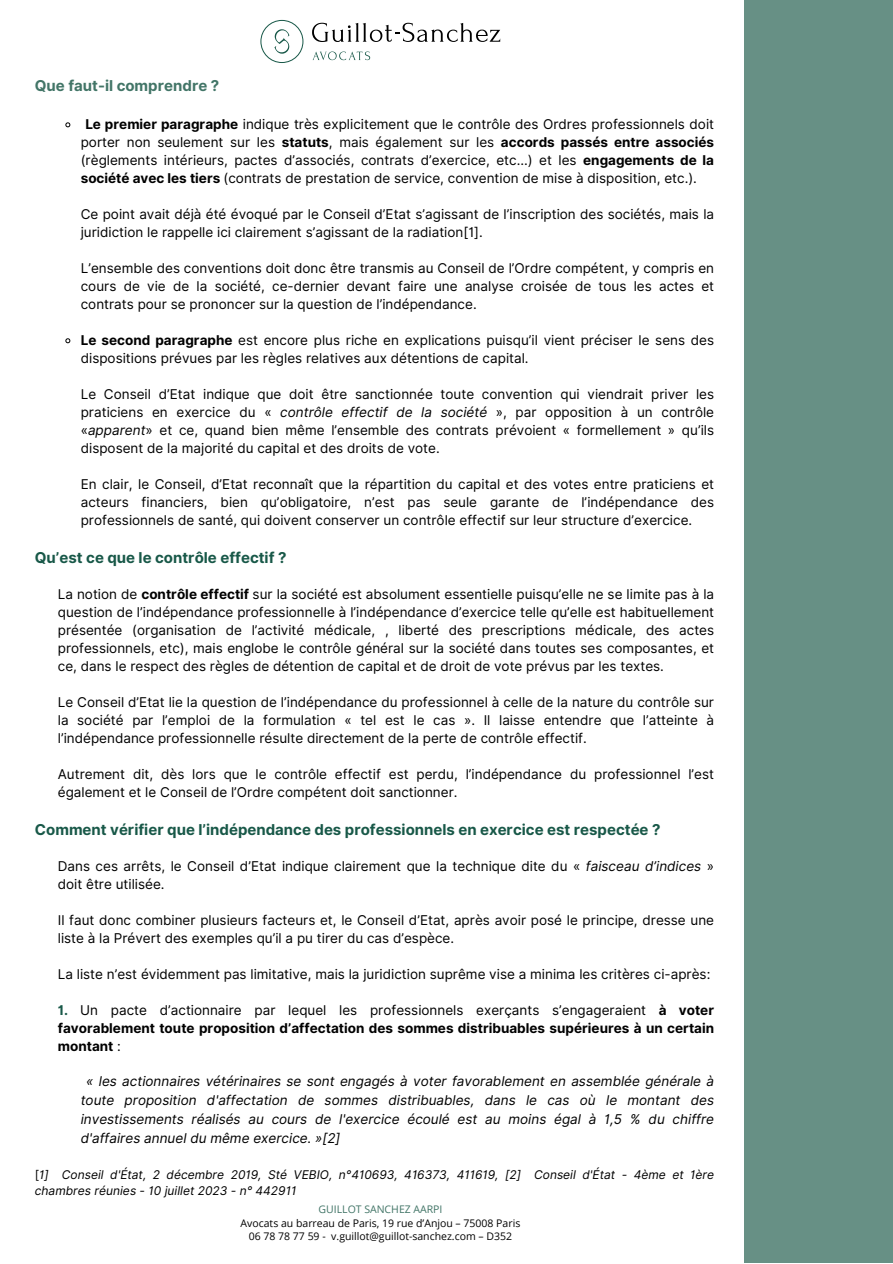
<style>
.page{position:relative;width:893px;height:1264px;background:#fff}
.page>*{position:absolute;margin:0;border:0;box-sizing:border-box;transform-origin:0 0}
.t1{font:700 15px "Inter";color:#185848}
.t2{font:700 15px "Inter";color:#427567}
.t3{font:13.5px/18px "Inter";color:#000;text-align:justify}
.t4{font:italic 13.5px/19px "Inter";color:#000;text-align:justify}
.t5{font:700 13.5px/18px "Inter";color:#000;text-align:justify}
.t6{font:italic 12px/16px "Inter";color:#000}
.t7{font:10.5px "Open Sans";color:#000}
.t8{font:10.5px "Open Sans";color:#427567}
.s1{font-weight:700}
.s2{font-style:italic}
.s3{color:#185848}
.s4{font-weight:400}
.s5{font-style:normal}
</style>
<div class="page">
<div style="left:743px;top:0;width:149px;height:1262px;background:#679085"></div>
<svg style="left:65px;top:122px;width:6px;height:6px"></svg>
<svg style="left:65px;top:338px;width:6px;height:6px"></svg>
<div style="left:260px;top:20px;width:43px;height:43px;border:1px solid #185848;border-radius:50%"></div>
<svg style="left:274px;top:29px;width:15px;height:25px"></svg>
<svg style="left:312px;top:51px;width:58px;height:9px"></svg>
<svg style="left:312px;top:23px;width:188px;height:19px"></svg>
<p class="t2" style="left:35px;top:76px;width:186px">Que faut-il comprendre ?</p>
<p class="t3" style="left:81px;top:115px;width:635px;text-indent:5px"><span class="s1">Le premier paragraphe</span> indique très explicitement que le contrôle des Ordres professionnels doit porter non seulement sur les <span class="s1">statuts</span>, mais également sur les <span class="s1">accords passés entre associés </span>(règlements intérieurs, pactes d’associés, contrats d’exercice, etc…) et les <span class="s1">engagements de la société avec les tiers</span> (contrats de prestation de service, convention de mise à disposition, etc.).</p>
<p class="t3" style="left:81px;top:205px;width:635px">Ce point avait déjà été évoqué par le Conseil d’Etat s’agissant de l’inscription des sociétés, mais la juridiction le rappelle ici clairement s’agissant de la radiation[1].</p>
<p class="t3" style="left:81px;top:259px;width:635px">L’ensemble des conventions doit donc être transmis au Conseil de l’Ordre compétent, y compris en cours de vie de la société, ce-dernier devant faire une analyse croisée de tous les actes et contrats pour se prononcer sur la question de l’indépendance.</p>
<p class="t3" style="left:81px;top:331px;width:634px"><span class="s1">Le second paragraphe</span> est encore plus riche en explications puisqu’il vient préciser le sens des dispositions prévues par les règles relatives aux détentions de capital.</p>
<p class="t3" style="left:81px;top:385px;width:635px">Le Conseil d’Etat indique que doit être sanctionnée toute convention qui viendrait priver les praticiens en exercice du « <span class="s2">contrôle effectif de la société</span> », par opposition à un contrôle «<span class="s2">apparent</span>» et ce, quand bien même l’ensemble des contrats prévoient « formellement » qu’ils disposent de la majorité du capital et des droits de vote.</p>
<p class="t3" style="left:81px;top:475px;width:634px">En clair, le Conseil, d’Etat reconnaît que la répartition du capital et des votes entre praticiens et acteurs financiers, bien qu’obligatoire, n’est pas seule garante de l’indépendance des professionnels de santé, qui doivent conserver un contrôle effectif sur leur structure d’exercice.</p>
<p class="t1" style="left:35px;top:548px;width:253px">Qu’est ce que le contrôle effectif ?</p>
<p class="t3" style="left:58px;top:584px;width:657px">La notion de <span class="s1">contrôle effectif</span> sur la société est absolument essentielle puisqu’elle ne se limite pas à la question de l’indépendance professionnelle à l’indépendance d’exercice telle qu’elle est habituellement présentée (organisation de l’activité médicale, , liberté des prescriptions médicale, des actes professionnels, etc), mais englobe le contrôle général sur la société dans toutes ses composantes, et ce, dans le respect des règles de détention de capital et de droit de vote prévus par les textes.</p>
<p class="t3" style="left:58px;top:692px;width:657px">Le Conseil d’Etat lie la question de l’indépendance du professionnel à celle de la nature du contrôle sur la société par l’emploi de la formulation « tel est le cas ». Il laisse entendre que l’atteinte à l’indépendance professionnelle résulte directement de la perte de contrôle effectif.</p>
<p class="t3" style="left:58px;top:764px;width:657px">Autrement dit, dès lors que le contrôle effectif est perdu, l’indépendance du professionnel l’est également et le Conseil de l’Ordre compétent doit sanctionner.</p>
<p class="t1" style="left:35px;top:820px;width:627px">Comment vérifier que l’indépendance des professionnels en exercice est respectée ?</p>
<p class="t3" style="left:58px;top:856px;width:657px">Dans ces arrêts, le Conseil d’Etat indique clairement que la technique dite du « <span class="s2">faisceau d’indices</span> » doit être utilisée.</p>
<p class="t3" style="left:58px;top:910px;width:657px">Il faut donc combiner plusieurs facteurs et, le Conseil d’Etat, après avoir posé le principe, dresse une liste à la Prévert des exemples qu’il a pu tirer du cas d’espèce.</p>
<p class="t3" style="left:58px;top:964px;width:654px">La liste n’est évidemment pas limitative, mais la juridiction suprême vise a minima les critères ci-après:</p>
<p class="t5" style="left:58px;top:1000px;width:657px"><span class="s3">1.</span> <span class="s4">Un pacte d’actionnaire par lequel les professionnels exerçants s’engageraient</span> à voter favorablement toute proposition d’affectation des sommes distribuables supérieures à un certain montant <span class="s4">:</span></p>
<p class="t4" style="left:81px;top:1072px;width:635px;text-indent:5px">« les actionnaires vétérinaires se sont engagés à voter favorablement en assemblée générale à toute proposition d'affectation de sommes distribuables, dans le cas où le montant des investissements réalisés au cours de l'exercice écoulé est au moins égal à 1,5 % du chiffre d'affaires annuel du même exercice. »[2]</p>
<p class="t6" style="left:35px;top:1166px;width:680px"><span class="s5">[</span>1] Conseil d'État, 2 décembre 2019, Sté VEBIO, n°410693, 416373, 411619, [2] Conseil d'État - 4ème et 1ère chambres réunies - 10 juillet 2023 - n° 442911</p>
<p class="t8" style="left:318px;top:1201px;width:125px">GUILLOT SANCHEZ AARPI</p>
<p class="t7" style="left:240px;top:1215px;width:281px">Avocats au barreau de Paris, 19 rue d’Anjou – 75008 Paris</p>
<p class="t7" style="left:249px;top:1229px;width:265px">06 78 78 77 59 - v.guillot@guillot-sanchez.com – D352</p>
</div>
